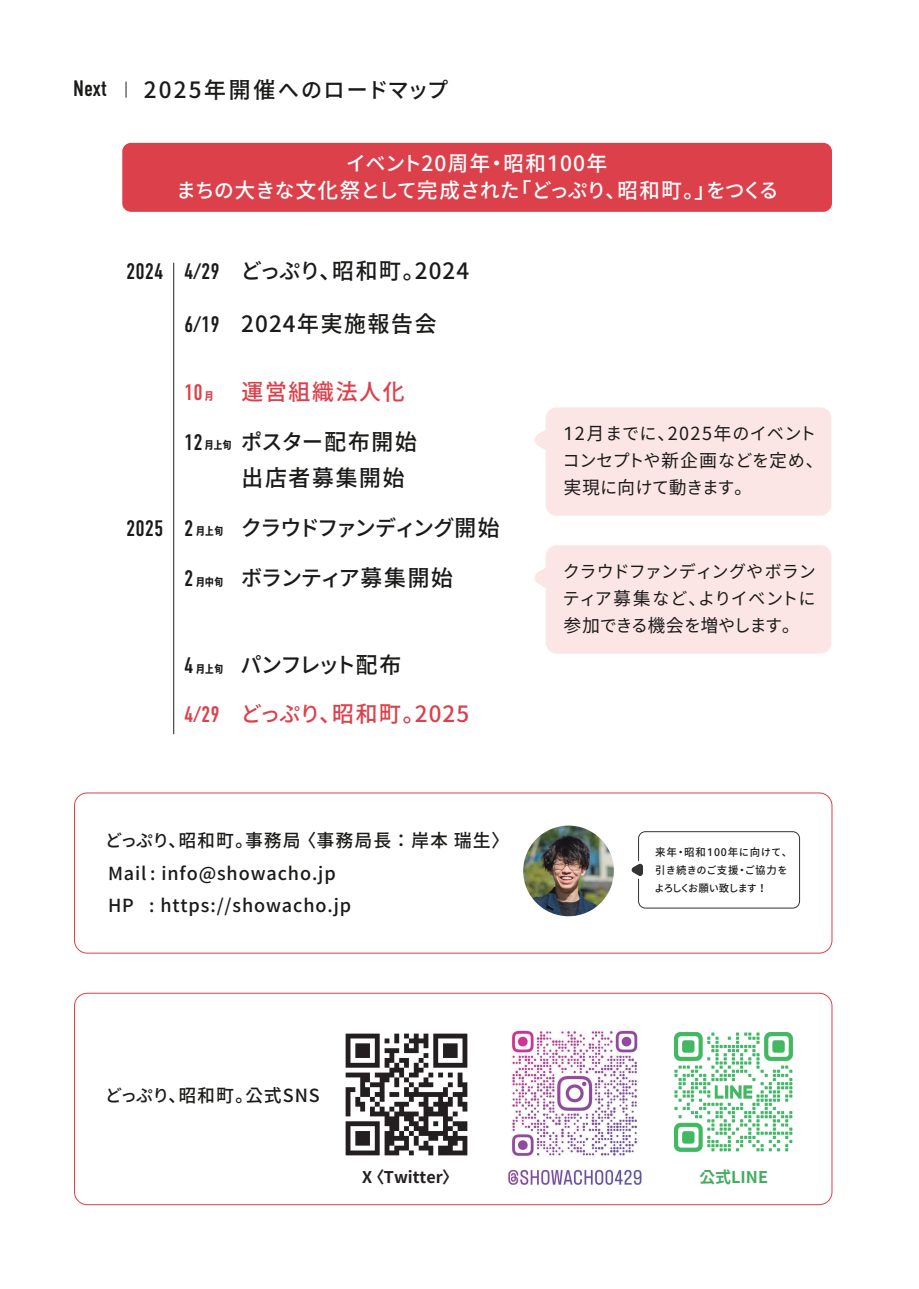
<style>
.page{position:relative;width:919px;height:1289px;background:#fff}
.page>*{position:absolute;margin:0;border:0;box-sizing:border-box;transform-origin:0 0}
.t1{font:22.35px "Gen Seki Gothic JP M";letter-spacing:.05em;color:#1a1a19}
.t2{font:22.35px "Gen Seki Gothic JP M";letter-spacing:.05em;color:#dc404b}
.t3{font:22.35px "DIN Condensed";color:#1a1a19}
.t4{font:22.35px "Gen Seki Gothic JP M";letter-spacing:.1em;color:#1a1a19}
.t5{font:22.35px "DIN Condensed";color:#dc404b}
.t6{font:21px/27px "Gen Seki Gothic JP M";letter-spacing:.05em;color:#fff;text-align:center}
.t7{font:18px/27px "Gen Seki Gothic JP R";letter-spacing:.075em;color:#1a1a19;text-align:justify}
.t8{font:18px/31.5px "Gen Seki Gothic JP M";letter-spacing:.05em;color:#1a1a19}
.t9{font:16.05px "Gen Seki Gothic JP B";color:#231f20}
.t10{font:16.05px "Gen Seki Gothic JP B";color:#43ac5f}
.t11{font:10.8px "UD Kakugo C80 Pro B";letter-spacing:.05em;color:#1a1a19}
.t12{font:10.8px "UD Kakugo C80 Pro B";color:#dc404b}
.t13{font:10.5px/18.3px "Gen Seki Gothic JP M";letter-spacing:.08em;color:#1a1a19;text-align:justify}
.s1{font-family:"DIN Condensed";font-size:22.35px}
.s2{font-family:"DIN Condensed"}
.s3{font-family:"UD Kakugo C80 Pro B";font-size:10.8px}
</style>
<div class="page">
<div style="left:122px;top:143px;width:709px;height:69px;background:#dc404b;border-radius:9px"></div>
<div style="left:74px;top:792px;width:758px;height:161px;border:1px solid #dc404b;border-radius:13px"></div>
<svg style="left:126px;top:82px;width:1px;height:16px"></svg>
<hr style="left:173px;top:263px;width:1px;height:471px;background:#231f20">
<div style="left:545px;top:407px;width:286px;height:108px;background:#fce6e5;border-radius:11px"></div>
<svg style="left:535px;top:426px;width:11px;height:27px"></svg>
<div style="left:545px;top:545px;width:286px;height:108px;background:#fce6e5;border-radius:11px"></div>
<svg style="left:535px;top:564px;width:11px;height:27px"></svg>
<div style="left:638px;top:831px;width:161px;height:77px;border:1px solid #333334;border-radius:7px"></div>
<svg style="left:631px;top:861px;width:12px;height:21px"></svg>
<div style="left:74px;top:992px;width:758px;height:212px;border:1px solid #dc404b;border-radius:13px"></div>
<img style="left:523px;top:825px;width:91px;height:91px;border-radius:45px">
<img style="left:508px;top:1029px;width:134px;height:156px">
<img style="left:674px;top:1032px;width:119px;height:120px">
<img style="left:345px;top:1033px;width:123px;height:123px">
<p class="t3" style="left:73px;top:76px;width:35px">Next</p>
<p class="t4" style="left:144px;top:77px;width:306px">2025年開催へのロードマップ</p>
<p class="t6" style="left:177px;top:150px;width:602px">イベント20周年・昭和100年<br>まちの大きな文化祭として完成された「どっぷり、昭和町。」をつくる</p>
<p class="t3" style="left:126px;top:258px;width:39px">2024</p>
<p class="t3" style="left:126px;top:515px;width:39px">2025</p>
<p class="t3" style="left:184px;top:258px;width:37px">4/29</p>
<p class="t3" style="left:184px;top:312px;width:37px">6/19</p>
<p class="t1" style="left:241px;top:258px;width:230px">どっぷり、昭和町。2024</p>
<p class="t1" style="left:241px;top:311px;width:197px">2024年実施報告会</p>
<p class="t5" style="left:184px;top:380px;width:20px">10</p>
<p class="t2" style="left:241px;top:379px;width:165px">運営組織法人化</p>
<p class="t3" style="left:184px;top:429px;width:20px">12</p>
<p class="t1" style="left:241px;top:429px;width:177px">ポスター配布開始</p>
<p class="t12" style="left:205px;top:387px;width:10px">月</p>
<p class="t11" style="left:205px;top:437px;width:28px">月上旬</p>
<p class="t1" style="left:241px;top:465px;width:165px">出店者募集開始</p>
<p class="t1" style="left:242px;top:514px;width:260px">クラウドファンディング開始</p>
<p class="t11" style="left:184px;top:523px;width:40px"><span class="s1">2</span> 月上旬</p>
<p class="t1" style="left:184px;top:565px;width:270px"><span class="s2">2</span> <span class="s3">月中旬</span> ボランティア募集開始</p>
<p class="t1" style="left:184px;top:651px;width:219px"><span class="s2">4</span> <span class="s3">月上旬</span> パンフレット配布</p>
<p class="t2" style="left:184px;top:701px;width:286px"><span class="s2">4/29</span> どっぷり、昭和町。2025</p>
<p class="t7" style="left:563px;top:420px;width:253px">12月までに、2025年のイベントコンセプトや新企画などを定め、実現に向けて動きます。</p>
<p class="t7" style="left:563px;top:558px;width:253px">クラウドファンディングやボランティア募集など、よりイベントに参加できる機会を増やします。</p>
<p class="t8" style="left:106px;top:825px;width:396px">どっぷり、昭和町。事務局 〈事務局長：岸本 瑞生〉</p>
<p class="t8" style="left:108px;top:858px;width:245px">Mail : info@showacho.jp<br>HP : https://showacho.jp</p>
<p class="t8" style="left:106px;top:1079px;width:216px">どっぷり、昭和町。公式SNS</p>
<p class="t13" style="left:655px;top:842px;width:133px">来年・昭和100年に向けて、引き続きのご支援・ご協力をよろしくお願い致します！</p>
<p class="t9" style="left:362px;top:1167px;width:90px">X 〈Twitter〉</p>
<p class="t10" style="left:699px;top:1167px;width:70px">公式LINE</p>
</div>
